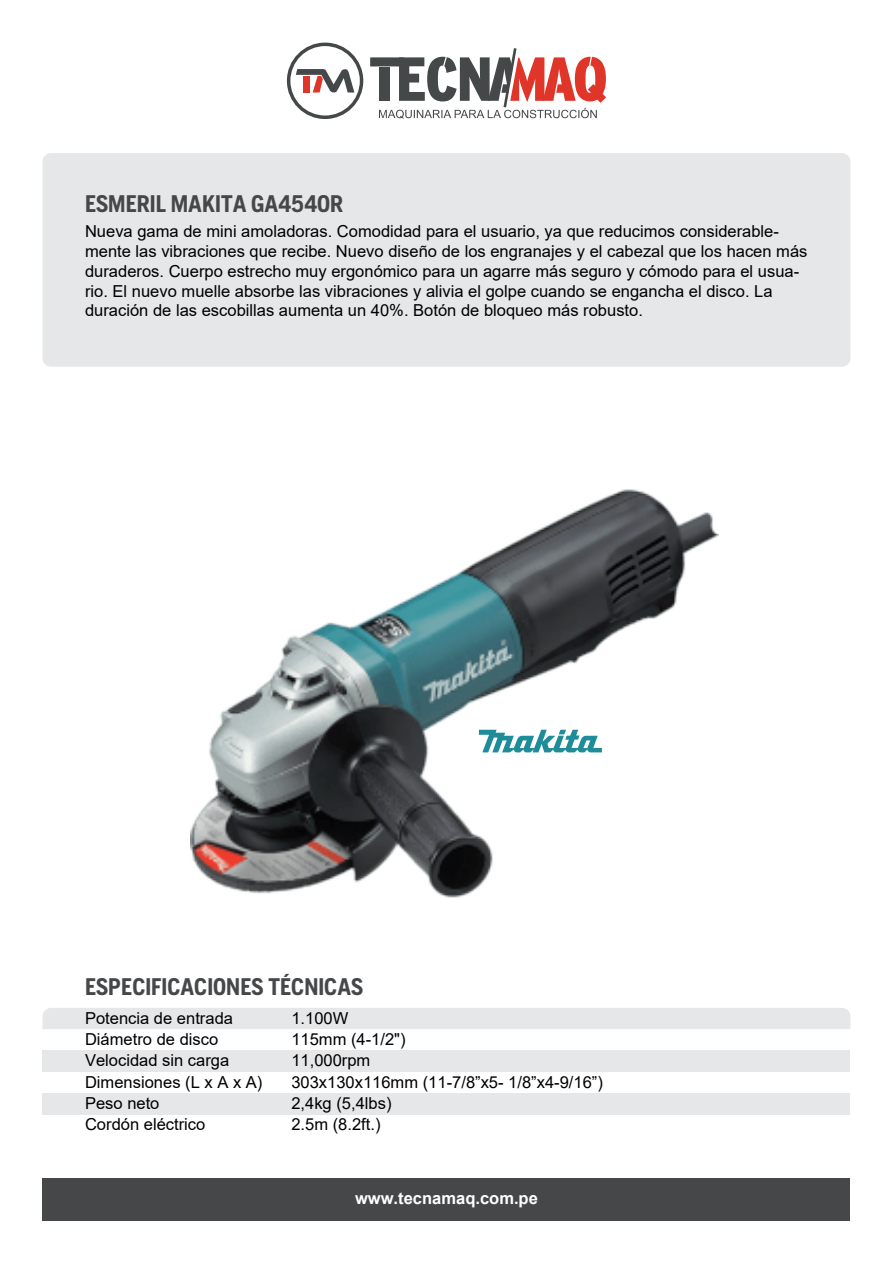
<style>
.page{position:relative;width:893px;height:1263px;background:#fff}
.page>*{position:absolute;margin:0;border:0;box-sizing:border-box;transform-origin:0 0}
.t1{font:700 24px "Husqvarna Gothic";color:#454749}
.t2{font:16.5px/21.1px "Arial";color:#000001}
.t3{font:700 16.5px "Arial";color:#fff}
</style>
<div class="page">
<div style="left:43px;top:153px;width:807px;height:214px;background:#e6e7e8;border-radius:9px"></div>
<div style="left:43px;top:1178px;width:807px;height:42px;background:#454749"></div>
<svg style="left:287px;top:43px;width:76px;height:76px"></svg>
<svg style="left:370px;top:48px;width:236px;height:71px"></svg>
<div style="left:43px;top:1008px;width:807px;height:21px;background:#e6e7e8"></div>
<div style="left:43px;top:1050px;width:807px;height:21px;background:#e6e7e8"></div>
<div style="left:43px;top:1093px;width:807px;height:21px;background:#e6e7e8"></div>
<img style="left:190px;top:489px;width:529px;height:409px">
<h1 class="t1" style="left:85px;top:190px;width:260px">ESMERIL MAKITA GA4540R</h1>
<p class="t2" style="left:85px;top:221px;width:724px;line-height:19.8px">Nueva gama de mini amoladoras. Comodidad para el usuario, ya que reducimos considerable&shy;mente las vibraciones que recibe. Nuevo diseño de los engranajes y el cabezal que los hacen más duraderos. Cuerpo estrecho muy ergonómico para un agarre más seguro y cómodo para el usua&shy;rio. El nuevo muelle absorbe las vibraciones y alivia el golpe cuando se engancha el disco. La duración de las escobillas aumenta un 40%. Botón de bloqueo más robusto.</p>
<h1 class="t1" style="left:85px;top:972px;width:280px">ESPECIFICACIONES TÉCNICAS</h1>
<p class="t2" style="left:85px;top:1008px;width:179px">Potencia de entrada<br>Diámetro de disco<br>Velocidad sin carga<br>Dimensiones (L x A x A)<br>Peso neto<br>Cordón eléctrico</p>
<p class="t2" style="left:291px;top:1008px;width:313px">1.100W<br>115mm (4-1/2")<br>11,000rpm<br>303x130x116mm (11-7/8”x5- 1/8”x4-9/16”)<br>2,4kg (5,4lbs)<br>2.5m (8.2ft.)</p>
<p class="t3" style="left:355px;top:1186px;width:184px">www.tecnamaq.com.pe</p>
</div>
